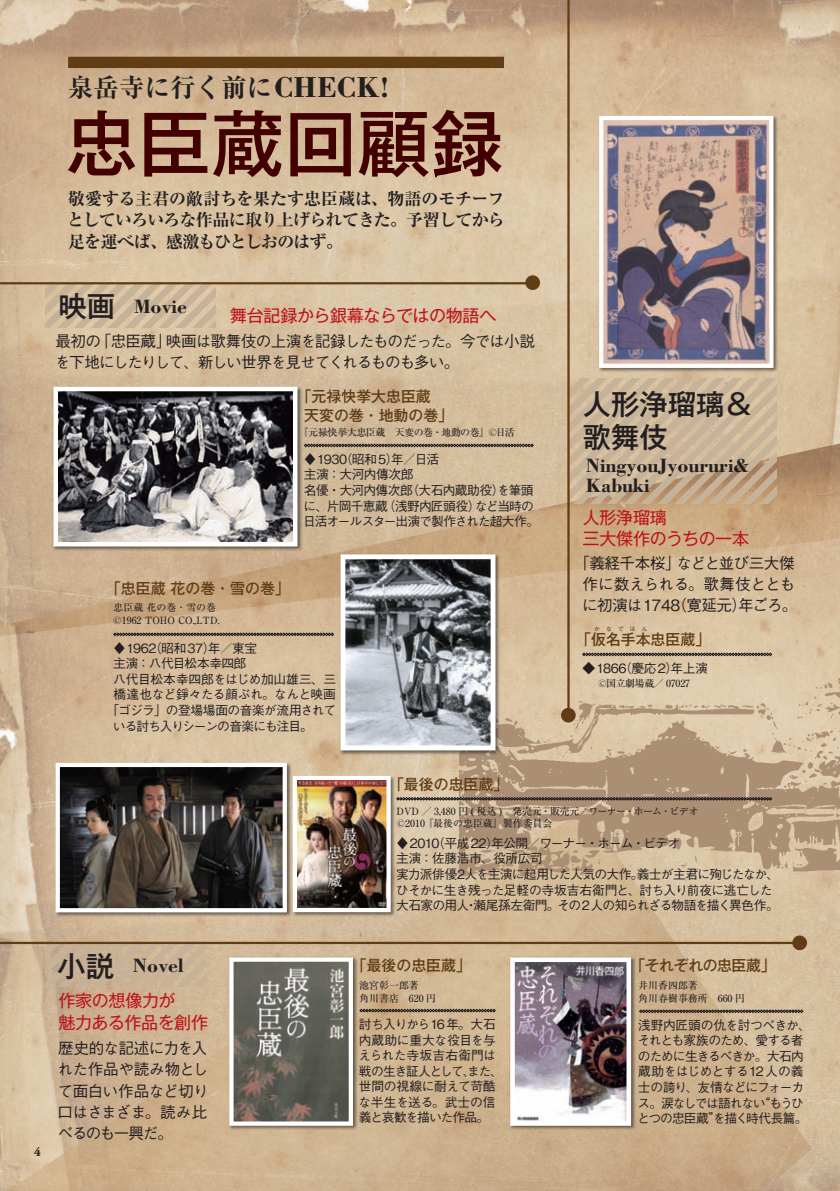
<style>
.page{position:relative;width:840px;height:1191px;background:#fff}
.page>*{position:absolute;margin:0;border:0;box-sizing:border-box;transform-origin:0 0}
.t1{font:500 72.2px "Gothic MB101 Pro";letter-spacing:.01em;color:#420001}
.t2{font:700 29.8px "Bodoni Std";color:#231f20}
.t3{font:500 28.4px/33.2px "Gothic MB101 Pro";color:#231f20}
.t4{font:700 expanded 25.6px "Ryumin Pro";color:#231f20}
.t5{font:700 19.8px/19.8px "Bodoni Std";color:#231f20}
.t6{font:700 expanded 17px/21.2px "Ryumin Pro";letter-spacing:-.05em;color:#231f20;text-align:justify}
.t7{font:17px/21.2px "Gothic MB101 Pro";letter-spacing:-.02em;color:#be1119}
.t8{font:500 15.6px/21.2px "Gothic BBB Pro";letter-spacing:-.05em;color:#231f20;text-align:justify}
.t9{font:500 15.6px/21.2px "Gothic BBB Pro";letter-spacing:-.07em;color:#231f20}
.t10{font:500 15.6px "Gothic BBB Pro";letter-spacing:-.025em;color:#231f20}
.t11{font:500 14.8px/18.4px "Gothic MB101 Pro";color:#613d16}
.t12{font:500 14.8px "Gothic MB101 Pro";letter-spacing:-.03em;color:#613d16}
.t13{font:500 12.8px/15.6px "Gothic BBB Pro";letter-spacing:-.055em;color:#231f20}
.t14{font:500 12.8px/15.6px "Gothic BBB Pro";letter-spacing:-.035em;color:#231f20}
.t15{font:500 12.8px/15.6px "Gothic BBB Pro";letter-spacing:-.08em;color:#231f20}
.t16{font:500 12.8px "Gothic BBB Pro";letter-spacing:-.085em;color:#231f20}
.t17{font:500 12.8px "Gothic BBB Pro";letter-spacing:-.02em;color:#231f20}
.t18{font:500 12.8px "Gothic BBB Pro";letter-spacing:-.025em;color:#231f20}
.t19{font:500 12.8px "Gothic BBB Pro";letter-spacing:-.075em;color:#231f20}
.t20{font:500 12.8px "Gothic BBB Pro";letter-spacing:-.09em;color:#231f20}
.t21{font:700 12.8px "Adobe Garamond Pro";color:#231f20}
.t22{font:500 10px/12.8px "Ryumin Pro";color:#231f20}
.t23{font:500 10px "Ryumin Pro";letter-spacing:-.04em;color:#231f20}
.t24{font:500 10px "Ryumin Pro";letter-spacing:-.025em;color:#231f20}
.t25{font:500 5.6px "Gothic MB101 Pro";letter-spacing:1.1em;color:#613d16}
.s1{font-family:"Bodoni Std";font-stretch:normal;font-size:29.8px}
</style>
<div class="page">
<img style="left:0;top:0;width:839px;height:443px">
<img style="left:0;top:443px;width:839px;height:748px">
<img style="left:0;top:808px;width:811px;height:383px">
<div style="left:68px;top:57px;width:435px;height:11px;background:#613d16"></div>
<img style="left:459px;top:637px;width:380px;height:318px">
<svg style="left:45px;top:284px;width:171px;height:43px;background:#ceb99c"></svg>
<svg style="left:569px;top:378px;width:207px;height:125px;background:#c9b296"></svg>
<svg style="left:45px;top:944px;width:161px;height:42px;background:#c8b195"></svg>
<hr style="left:0;top:282px;width:533px;height:2px;background:#613d16">
<hr style="left:0;top:941px;width:798px;height:3px;background:#613d16">
<hr style="left:567px;top:0;width:2px;height:712px;background:#613d16">
<div style="left:525px;top:275px;width:14px;height:15px;background:#613d16;border-radius:50%"></div>
<div style="left:560px;top:708px;width:15px;height:14px;background:#613d16;border-radius:50%"></div>
<div style="left:791px;top:935px;width:15px;height:15px;background:#613d16;border-radius:50%"></div>
<div style="left:597px;top:115px;width:181px;height:258px;background:#231f20;opacity:.6"></div>
<img style="left:603px;top:121px;width:165px;height:242px">
<div style="left:598px;top:116px;width:175px;height:252px;border:4px solid #fff"></div>
<div style="left:52px;top:386px;width:250px;height:165px;background:#231f20;opacity:.6"></div>
<img style="left:58px;top:392px;width:234px;height:149px">
<div style="left:53px;top:387px;width:244px;height:159px;border:4px solid #fff"></div>
<div style="left:339px;top:553px;width:161px;height:202px;background:#231f20;opacity:.6"></div>
<img style="left:346px;top:560px;width:143px;height:184px">
<div style="left:340px;top:554px;width:155px;height:196px;border:5px solid #fff"></div>
<div style="left:291px;top:775px;width:104px;height:142px;background:#231f20;opacity:.6"></div>
<img style="left:297px;top:781px;width:88px;height:126px">
<div style="left:292px;top:776px;width:98px;height:136px;border:4px solid #fff"></div>
<div style="left:55px;top:761px;width:237px;height:156px;background:#231f20;opacity:.6"></div>
<img style="left:61px;top:768px;width:221px;height:139px">
<div style="left:56px;top:763px;width:231px;height:149px;border:4px solid #fff"></div>
<div style="left:228px;top:956px;width:130px;height:174px;background:#231f20;opacity:.6"></div>
<img style="left:234px;top:962px;width:114px;height:158px">
<div style="left:229px;top:957px;width:124px;height:168px;border:4px solid #fff"></div>
<div style="left:509px;top:956px;width:126px;height:174px;background:#231f20;opacity:.6"></div>
<img style="left:516px;top:963px;width:108px;height:156px">
<div style="left:510px;top:957px;width:120px;height:168px;border:5px solid #fff"></div>
<svg style="left:304px;top:444px;width:229px;height:3px"></svg>
<svg style="left:113px;top:633px;width:221px;height:3px"></svg>
<svg style="left:582px;top:653px;width:189px;height:3px"></svg>
<svg style="left:359px;top:1009px;width:136px;height:3px"></svg>
<svg style="left:638px;top:1009px;width:164px;height:4px"></svg>
<svg style="left:396px;top:797px;width:375px;height:3px"></svg>
<p class="t4" style="left:68px;top:67px;width:313px">泉岳寺に行く前に<span class="s1">CHECK</span></p>
<p class="t2" style="left:379px;top:69px;width:11px">!</p>
<p class="t1" style="left:65px;top:84px;width:439px">忠臣蔵回顧録</p>
<p class="t6" style="left:67px;top:187px;width:439px">敬愛する主君の敵討ちを果たす忠臣蔵は、物語のモチーフとしていろいろな作品に取り上げられてきた。予習してから足を運べば、感激もひとしおのはず。</p>
<p class="t3" style="left:58px;top:286px;width:58px">映画</p>
<p class="t5" style="left:134px;top:296px;width:54px">Movie</p>
<p class="t7" style="left:230px;top:302px;width:268px">舞台記録から銀幕ならではの物語へ</p>
<p class="t8" style="left:166px;top:328px;width:370px">映画は歌舞伎の上演を記録したものだった。今では小説</p>
<p class="t8" style="left:95px;top:328px;width:77px">「忠臣蔵」</p>
<p class="t9" style="left:55px;top:328px;width:406px">最初の<br>を下地にしたりして、新しい世界を見せてくれるものも多い。</p>
<p class="t11" style="left:304px;top:385px;width:150px;text-indent:-7px">「元禄快挙大忠臣蔵<br>天変の巻・地動の巻「</p>
<p class="t23" style="left:298px;top:424px;width:218px">『元禄快挙大忠臣蔵　天変の巻・地動の巻』©日活</p>
<p class="t13" style="left:339px;top:449px;width:101px">（昭和 年）5 ／日活</p>
<p class="t13" style="left:303px;top:449px;width:45px">♦1930</p>
<p class="t13" style="left:304px;top:465px;width:111px">主演：大河内傳次郎</p>
<p class="t13" style="left:406px;top:481px;width:129px">（大石内蔵助役を筆頭</p>
<p class="t13" style="left:491px;top:481px;width:14px">）</p>
<p class="t13" style="left:304px;top:481px;width:110px">名優・大河内傳次郎</p>
<p class="t11" style="left:106px;top:578px;width:185px">「忠臣蔵花の巻・雪の巻「</p>
<p class="t22" style="left:113px;top:600px;width:108px">忠臣蔵花の巻･雪の巻©1962 TOHO CO.,LTD.</p>
<p class="t13" style="left:382px;top:496px;width:99px">（浅野内匠頭役）</p>
<p class="t13" style="left:303px;top:496px;width:237px">に、片岡千恵蔵<br>日活オールスター出演で製作された超大作。</p>
<p class="t13" style="left:474px;top:496px;width:61px">など当時の</p>
<p class="t13" style="left:149px;top:638px;width:109px">（昭和37 年）／東宝</p>
<p class="t13" style="left:113px;top:638px;width:45px">♦1962</p>
<p class="t13" style="left:113px;top:654px;width:134px">主演：八代目松本幸四郎</p>
<p class="t17" style="left:113px;top:669px;width:224px">八代目松本幸四郎をはじめ加山雄三、三</p>
<p class="t14" style="left:113px;top:685px;width:224px">橋達也など錚々たる顔ぶれ。なんと映画</p>
<p class="t13" style="left:106px;top:701px;width:231px">「ゴジラ」の登場場面の音楽が流用されて</p>
<p class="t15" style="left:113px;top:716px;width:201px">いる討ち入りシーンの音楽にも注目。</p>
<p class="t3" style="left:582px;top:384px;width:172px">人形浄瑠璃&amp;歌舞伎</p>
<p class="t5" style="left:585px;top:455px;width:165px">NingyouJyoururi&amp;<br>Kabuki</p>
<p class="t7" style="left:582px;top:504px;width:168px">人形浄瑠璃<br>三大傑作のうちの一本</p>
<p class="t8" style="left:676px;top:550px;width:120px">などと並び三大傑</p>
<p class="t8" style="left:574px;top:550px;width:108px">「義経千本桜」</p>
<p class="t10" style="left:582px;top:571px;width:214px">作に数えられる。歌舞伎ととも</p>
<p class="t8" style="left:671px;top:592px;width:127px">（寛延元年ごろ。</p>
<p class="t8" style="left:731px;top:592px;width:17px">）</p>
<p class="t8" style="left:582px;top:592px;width:100px">に初演は1748</p>
<p class="t25" style="left:594px;top:624px;width:55px">かなでほん</p>
<p class="t11" style="left:575px;top:628px;width:135px">「仮名手本忠臣蔵「</p>
<p class="t13" style="left:582px;top:658px;width:45px">◆1866</p>
<p class="t24" style="left:582px;top:675px;width:109px">　 ©国立劇場蔵／ 07027</p>
<p class="t13" style="left:618px;top:658px;width:61px">（慶応 ）2</p>
<p class="t13" style="left:670px;top:658px;width:39px">年上演</p>
<p class="t21" style="left:34px;top:1144px;width:8px">4</p>
<p class="t3" style="left:57px;top:945px;width:58px">小説</p>
<p class="t5" style="left:133px;top:955px;width:52px">Novel</p>
<p class="t7" style="left:58px;top:988px;width:151px">作家の想像力が<br>魅力ある作品を創作</p>
<p class="t8" style="left:57px;top:1035px;width:152px">歴史的な記述に力を入れた作品や読み物として面白い作品など切り口はさまざま。読み比べるのも一興だ。</p>
<p class="t11" style="left:389px;top:773px;width:121px">「最後の忠臣蔵「</p>
<p class="t22" style="left:423px;top:803px;width:277px;text-indent:-27px">DVD ／ 3,480 円 ( 税込 )　発売元・販売元／ワーナー・ホーム・ビデオ『最後の忠臣蔵』製作委員会</p>
<p class="t22" style="left:396px;top:816px;width:30px">©2010</p>
<p class="t13" style="left:432px;top:833px;width:249px">（平成22 年公開／ワーナー・ホーム・ビデオ</p>
<p class="t13" style="left:486px;top:833px;width:14px">）</p>
<p class="t13" style="left:396px;top:833px;width:384px">♦2010<br>主演：佐藤浩市、役所広司<br>実力派俳優2人を主演に起用した人気の大作義士が主君に殉じたなか、</p>
<p class="t13" style="left:630px;top:864px;width:14px">。</p>
<p class="t13" style="left:395px;top:880px;width:378px">ひそかに生き残った足軽の寺坂吉右衛門と、討ち入り前夜に逃亡した</p>
<p class="t16" style="left:556px;top:895px;width:223px">その2人の知られざる物語を描く異色作。</p>
<p class="t13" style="left:396px;top:896px;width:165px">大石家の用人瀬尾孫左衛門。</p>
<p class="t13" style="left:464px;top:896px;width:14px">・</p>
<p class="t11" style="left:351px;top:954px;width:121px">「最後の忠臣蔵「</p>
<p class="t22" style="left:359px;top:978px;width:78px">池宮彰一郎著<br>角川書店　620 円</p>
<p class="t13" style="left:358px;top:1014px;width:146px">討ち入りから16年。大石内蔵助に重大な役目を与えられた寺坂吉右衛門は戦の生き証人としてまた、</p>
<p class="t14" style="left:358px;top:1061px;width:139px;text-indent:104px">、<br>世間の視線に耐えて苛酷な半生を送る。武士の信義と哀歓を描いた作品。</p>
<p class="t12" style="left:630px;top:952px;width:147px">「それぞれの忠臣蔵「</p>
<p class="t22" style="left:638px;top:978px;width:108px">井川香四郎著<br>角川春樹事務所　660 円</p>
<p class="t18" style="left:637px;top:1014px;width:174px">浅野内匠頭の仇を討つべきか、</p>
<p class="t19" style="left:637px;top:1030px;width:168px">それとも家族のため、愛する者</p>
<p class="t20" style="left:637px;top:1045px;width:168px">のために生きるべきか。大石内</p>
<p class="t14" style="left:637px;top:1062px;width:167px">蔵助をはじめとする12人の義</p>
<p class="t15" style="left:637px;top:1077px;width:168px">士の誇り、友情などにフォーカ</p>
<p class="t13" style="left:757px;top:1093px;width:47px">“もうひ</p>
<p class="t15" style="left:636px;top:1093px;width:172px">ス。涙なしでは語れない<br>とつの忠臣蔵を描く時代長篇。</p>
<p class="t13" style="left:708px;top:1109px;width:14px">”</p>
</div>
